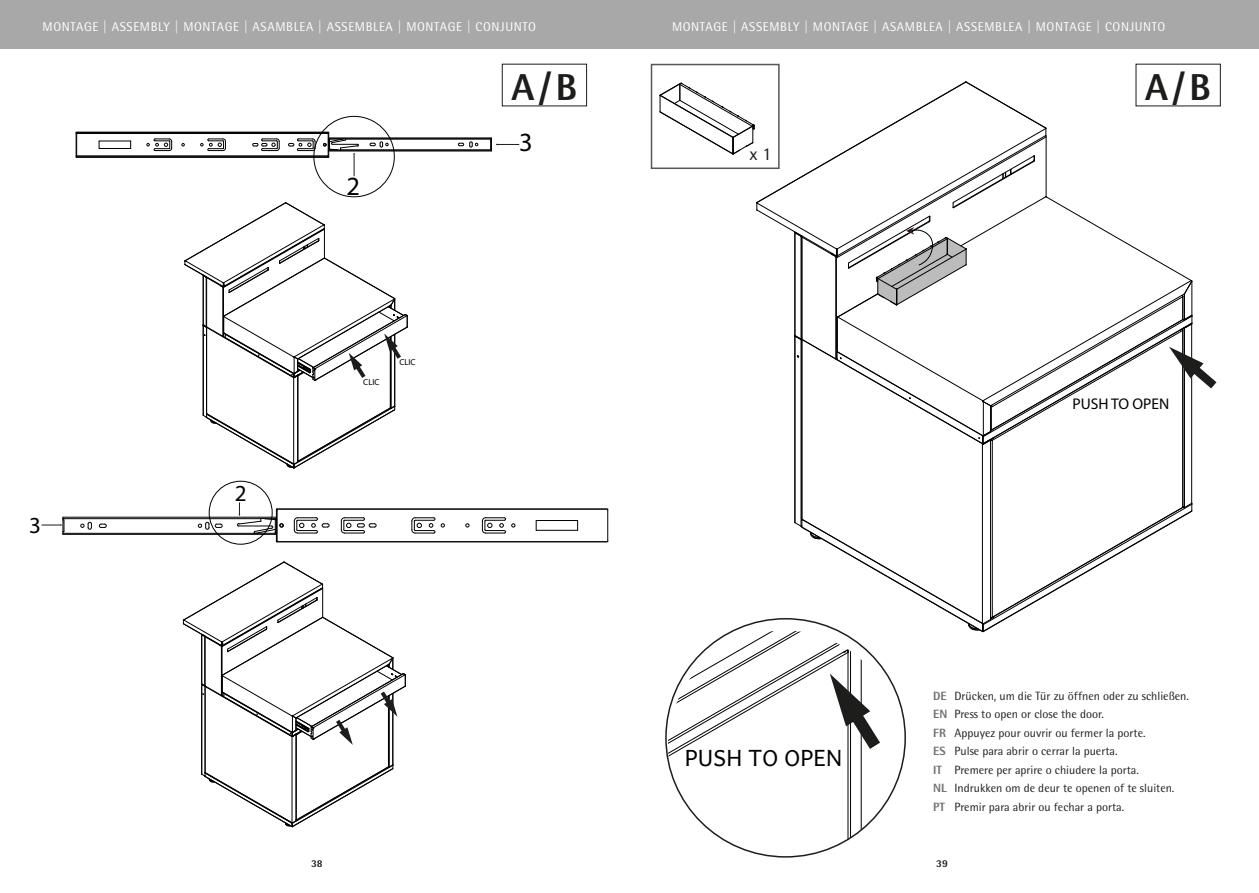
<style>
.page{position:relative;width:1259px;height:893px;background:#fff}
.page>*{position:absolute;margin:0;border:0;box-sizing:border-box;transform-origin:0 0}
.t1{font:700 37.5px "WMF Rotis";color:#1d1d1b}
.t2{font:26.4px "Myriad Pro";color:#000}
.t3{font:23.1px "Myriad Pro";color:#000}
.t4{font:22.35px "Andika";color:#000}
.t5{font:18px "WMF Rotis";color:#1d1d1b}
.t6{font:15.45px "Myriad Pro";color:#000}
.t7{font:12.75px "WMF Rotis";letter-spacing:.05em;color:#fff}
.t8{font:12px/18.5px "WMF Rotis";color:#1d1d1b}
.t9{font:700 10.5px "WMF Rotis";color:#1d1d1b}
.t10{font:8.7px "Andika";color:#000}
.s1{font-weight:700;color:#70706f}
</style>
<div class="page">
<div style="left:0;top:0;width:629px;height:49px;background:#a8a8a8"></div>
<div style="left:629px;top:0;width:630px;height:49px;background:#a8a8a8"></div>
<hr style="left:298px;top:375px;width:1px;height:86px;background:#000">
<hr style="left:390px;top:337px;width:1px;height:71px;background:#000">
<hr style="left:203px;top:325px;width:1px;height:90px;background:#000">
<hr style="left:391px;top:336px;width:1px;height:72px;background:#000">
<hr style="left:394px;top:334px;width:1px;height:72px;background:#000">
<hr style="left:293px;top:378px;width:1px;height:86px;background:#000">
<hr style="left:297px;top:375px;width:1px;height:87px;background:#000">
<hr style="left:206px;top:327px;width:1px;height:87px;background:#000">
<svg style="left:203px;top:406px;width:193px;height:63px"></svg>
<svg style="left:185px;top:202px;width:223px;height:179px"></svg>
<hr style="left:76px;top:157px;width:252px;height:1px;background:#000">
<hr style="left:77px;top:156px;width:252px;height:1px;background:#000">
<hr style="left:77px;top:132px;width:252px;height:1px;background:#000">
<hr style="left:77px;top:133px;width:252px;height:1px;background:#000">
<svg style="left:76px;top:132px;width:1px;height:25px"></svg>
<svg style="left:288px;top:139px;width:28px;height:12px"></svg>
<svg style="left:252px;top:139px;width:28px;height:12px"></svg>
<hr style="left:99px;top:148px;width:32px;height:1px;background:#000">
<hr style="left:99px;top:141px;width:32px;height:1px;background:#000">
<svg style="left:200px;top:139px;width:26px;height:12px"></svg>
<svg style="left:147px;top:139px;width:25px;height:12px"></svg>
<hr style="left:329px;top:151px;width:162px;height:1px;background:#000">
<hr style="left:329px;top:138px;width:162px;height:1px;background:#000">
<hr style="left:345px;top:139px;width:146px;height:1px;background:#000">
<hr style="left:329px;top:150px;width:162px;height:1px;background:#000">
<svg style="left:370px;top:142px;width:18px;height:5px"></svg>
<svg style="left:458px;top:142px;width:20px;height:5px"></svg>
<div style="left:314px;top:116px;width:80px;height:81px;border:1px solid #000;border-radius:50%"></div>
<svg style="left:490px;top:138px;width:29px;height:13px"></svg>
<svg style="left:323px;top:132px;width:36px;height:44px"></svg>
<hr style="left:277px;top:510px;width:1px;height:30px;background:#000">
<hr style="left:607px;top:510px;width:1px;height:30px;background:#000">
<hr style="left:276px;top:510px;width:1px;height:30px;background:#000">
<hr style="left:276px;top:509px;width:331px;height:1px;background:#000">
<hr style="left:276px;top:541px;width:331px;height:1px;background:#000">
<svg style="left:294px;top:517px;width:35px;height:17px"></svg>
<svg style="left:411px;top:517px;width:24px;height:17px"></svg>
<svg style="left:341px;top:517px;width:35px;height:17px"></svg>
<hr style="left:536px;top:520px;width:41px;height:1px;background:#000">
<hr style="left:536px;top:530px;width:41px;height:1px;background:#000">
<svg style="left:482px;top:517px;width:33px;height:17px"></svg>
<hr style="left:63px;top:517px;width:213px;height:1px;background:#000">
<hr style="left:63px;top:534px;width:213px;height:1px;background:#000">
<hr style="left:63px;top:533px;width:213px;height:1px;background:#000">
<hr style="left:63px;top:518px;width:198px;height:1px;background:#000">
<svg style="left:99px;top:524px;width:7px;height:4px"></svg>
<svg style="left:198px;top:522px;width:24px;height:7px"></svg>
<svg style="left:81px;top:522px;width:11px;height:7px"></svg>
<div style="left:209px;top:481px;width:63px;height:63px;border:1px solid #000;border-radius:50%"></div>
<svg style="left:42px;top:517px;width:23px;height:17px"></svg>
<svg style="left:237px;top:502px;width:46px;height:32px"></svg>
<hr style="left:388px;top:696px;width:1px;height:71px;background:#000">
<hr style="left:201px;top:684px;width:1px;height:90px;background:#000">
<hr style="left:389px;top:695px;width:1px;height:72px;background:#000">
<hr style="left:392px;top:693px;width:1px;height:72px;background:#000">
<hr style="left:292px;top:737px;width:1px;height:86px;background:#000">
<hr style="left:296px;top:734px;width:1px;height:87px;background:#000">
<hr style="left:205px;top:686px;width:1px;height:86px;background:#000">
<svg style="left:201px;top:765px;width:193px;height:62px"></svg>
<svg style="left:183px;top:562px;width:223px;height:183px"></svg>
<hr style="left:992px;top:440px;width:1px;height:177px;background:#000">
<hr style="left:1182px;top:330px;width:1px;height:177px;background:#000">
<hr style="left:794px;top:336px;width:1px;height:186px;background:#000">
<hr style="left:1184px;top:328px;width:1px;height:179px;background:#000">
<hr style="left:1191px;top:324px;width:1px;height:179px;background:#000">
<hr style="left:982px;top:445px;width:1px;height:178px;background:#000">
<hr style="left:990px;top:440px;width:1px;height:179px;background:#000">
<hr style="left:801px;top:340px;width:1px;height:179px;background:#000">
<svg style="left:660px;top:81px;width:556px;height:364px"></svg>
<div style="left:651px;top:64px;width:128px;height:105px;border:2px solid #575756"></div>
<hr style="left:847px;top:652px;width:1px;height:205px;background:#000">
<hr style="left:850px;top:649px;width:1px;height:208px;background:#000">
<hr style="left:861px;top:643px;width:1px;height:214px;background:#000">
<svg style="left:668px;top:503px;width:524px;height:314px"></svg>
<div style="left:502px;top:64px;width:85px;height:42px;border:1px solid #1d1d1b"></div>
<p class="t7" style="left:43px;top:19px;width:495px">MONTAGE | ASSEMBLY | MONTAGE | ASAMBLEA | ASSEMBLEA | MONTAGE | CONJUNTO</p>
<p class="t7" style="left:672px;top:19px;width:495px">MONTAGE | ASSEMBLY | MONTAGE | ASAMBLEA | ASSEMBLEA | MONTAGE | CONJUNTO</p>
<h1 class="t1" style="left:511px;top:63px;width:67px">A/B</h1>
<h1 class="t1" style="left:1145px;top:63px;width:67px">A/B</h1>
<h3 class="t3" style="left:29px;top:511px;width:13px">3</h3>
<h3 class="t3" style="left:235px;top:479px;width:13px">2</h3>
<h2 class="t2" style="left:347px;top:170px;width:15px">2</h2>
<p class="t10" style="left:363px;top:377px;width:18px">CLIC</p>
<p class="t10" style="left:399px;top:357px;width:18px">CLIC</p>
<h2 class="t2" style="left:519px;top:126px;width:15px">3</h2>
<h3 class="t5" style="left:749px;top:144px;width:23px">x 1</h3>
<p class="t6" style="left:1072px;top:394px;width:98px">PUSH TO OPEN</p>
<h3 class="t4" style="left:685px;top:745px;width:159px">PUSH TO OPEN</h3>
<p class="t8" style="left:933px;top:686px;width:257px"><span class="s1">DE</span> Drücken, um die Tür zu öffnen oder zu schließen.<br><span class="s1">EN</span> Press to open or close the door.<br><span class="s1">FR</span> Appuyez pour ouvrir ou fermer la porte.<br><span class="s1">ES</span> Pulse para abrir o cerrar la puerta.<br><span class="s1">IT</span> Premere per aprire o chiudere la porta.<br><span class="s1">NL</span> Indrukken om de deur te openen of te sluiten.<br><span class="s1">PT</span> Premir para abrir ou fechar a porta.</p>
<p class="t9" style="left:311px;top:857px;width:13px">38</p>
<p class="t9" style="left:936px;top:857px;width:13px">39</p>
</div>
